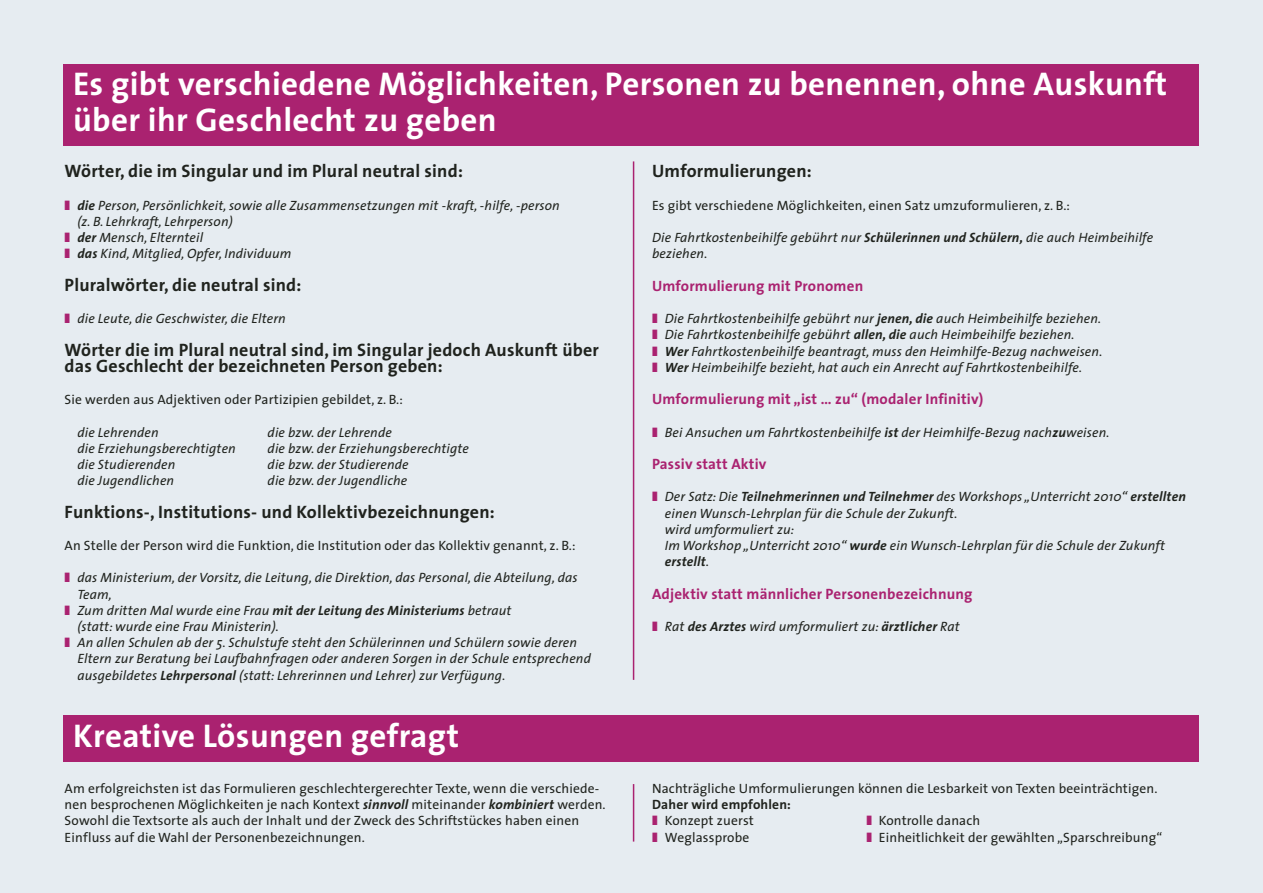
<style>
.page{position:relative;width:1263px;height:893px;background:#fff}
.page>*{position:absolute;margin:0;border:0;box-sizing:border-box;transform-origin:0 0}
.t1{font:700 33px/36px "The Sans";letter-spacing:.01em;color:#fff}
.t2{font:700 18px/16.2px "The Sans";letter-spacing:.01em;color:#20231e}
.t3{font:700 15px "The Sans";letter-spacing:.01em;color:#aa2270}
.t4{font:italic 13.5px/16.2px "The Sans";letter-spacing:.01em;color:#20231e}
.t5{font:13.5px/16.2px "The Sans";letter-spacing:.01em;color:#20231e}
.t6{font:700 13.5px/16.2px "The Sans";letter-spacing:.01em;color:#20231e}
.s1{color:#aa2270}
.s2{font-weight:700}
.s3{font-weight:700;font-style:italic}
.s4{font-weight:400}
</style>
<div class="page">
<div style="left:0;top:0;width:1262px;height:893px;background:#e6ecf1"></div>
<div style="left:63px;top:64px;width:1135px;height:81px;background:#aa2270"></div>
<div style="left:63px;top:715px;width:1135px;height:47px;background:#aa2270"></div>
<hr style="left:633px;top:161px;width:1px;height:519px;background:#aa2270">
<hr style="left:633px;top:784px;width:1px;height:58px;background:#aa2270">
<h1 class="t1" style="left:73px;top:67px;width:1095px">Es gibt verschiedene Möglichkeiten, Personen zu benennen, ohne Auskunft über ihr Geschlecht zu geben</h1>
<h2 class="t2" style="left:65px;top:164px;width:400px">Wörter, die im Singular und im Plural neutral sind:</h2>
<p class="t4" style="left:65px;top:198px;width:497px"><span class="s1">❚</span> <span class="s2">die</span> Person, Persönlichkeit, sowie alle Zusammensetzungen mit -kraft, -hilfe, -person</p>
<p class="t4" style="left:77px;top:215px;width:157px">(z. B. Lehrkraft, Lehrperson)</p>
<p class="t4" style="left:65px;top:231px;width:140px"><span class="s1">❚</span> <span class="s2">der</span> Mensch, Elternteil</p>
<p class="t4" style="left:65px;top:247px;width:228px"><span class="s1">❚</span> <span class="s2">das</span> Kind, Mitglied, Opfer, Individuum</p>
<h2 class="t2" style="left:65px;top:277px;width:238px">Pluralwörter, die neutral sind:</h2>
<p class="t4" style="left:65px;top:312px;width:223px"><span class="s1">❚</span> die Leute, die Geschwister, die Eltern</p>
<h2 class="t2" style="left:65px;top:342px;width:536px">Wörter die im Plural neutral sind, im Singular jedoch Auskunft über das Geschlecht der bezeichneten Person geben:</h2>
<p class="t5" style="left:65px;top:393px;width:340px">Sie werden aus Adjektiven oder Partizipien gebildet, z. B.:</p>
<p class="t4" style="left:77px;top:425px;width:83px">die Lehrenden</p>
<p class="t4" style="left:268px;top:425px;width:126px">die bzw. der Lehrende</p>
<p class="t4" style="left:77px;top:441px;width:160px">die Erziehungsberechtigten</p>
<p class="t4" style="left:268px;top:441px;width:203px">die bzw. der Erziehungsberechtigte</p>
<p class="t4" style="left:77px;top:458px;width:100px">die Studierenden</p>
<p class="t4" style="left:268px;top:458px;width:142px">die bzw. der Studierende</p>
<p class="t4" style="left:77px;top:474px;width:98px">die Jugendlichen</p>
<p class="t4" style="left:268px;top:474px;width:141px">die bzw. der Jugendliche</p>
<h2 class="t2" style="left:65px;top:504px;width:432px">Funktions-, Institutions- und Kollektivbezeichnungen:</h2>
<p class="t5" style="left:65px;top:539px;width:512px">An Stelle der Person wird die Funktion, die Institution oder das Kollektiv genannt, z. B.:</p>
<p class="t4" style="left:65px;top:571px;width:515px"><span class="s1">❚</span> das Ministerium, der Vorsitz, die Leitung, die Direktion, das Personal, die Abteilung, das</p>
<p class="t4" style="left:77px;top:587px;width:36px">Team,</p>
<p class="t4" style="left:65px;top:603px;width:448px"><span class="s1">❚</span> Zum dritten Mal wurde eine Frau <span class="s2">mit der Leitung des Ministeriums</span> betraut</p>
<p class="t4" style="left:77px;top:620px;width:203px">(statt: wurde eine Frau Ministerin).</p>
<p class="t4" style="left:65px;top:636px;width:514px"><span class="s1">❚</span> An allen Schulen ab der 5. Schulstufe steht den Schülerinnen und Schülern sowie deren</p>
<p class="t4" style="left:77px;top:652px;width:515px">Eltern zur Beratung bei Laufbahnfragen oder anderen Sorgen in der Schule entsprechend</p>
<p class="t4" style="left:77px;top:668px;width:430px">ausgebildetes <span class="s2">Lehrpersonal</span> (statt: Lehrerinnen und Lehrer) zur Verfügung.</p>
<h2 class="t2" style="left:652px;top:164px;width:161px">Umformulierungen:</h2>
<p class="t5" style="left:652px;top:198px;width:419px">Es gibt verschiedene Möglichkeiten, einen Satz umzuformulieren, z. B.:</p>
<p class="t4" style="left:652px;top:231px;width:503px">Die Fahrtkostenbeihilfe gebührt nur <span class="s2">Schülerinnen und Schülern,</span> die auch Heimbeihilfe beziehen.</p>
<p class="t3" style="left:652px;top:278px;width:213px">Umformulierung mit Pronomen</p>
<p class="t4" style="left:652px;top:312px;width:452px"><span class="s1">❚</span> Die Fahrtkostenbeihilfe gebührt nur <span class="s2">jenen, die</span> auch Heimbeihilfe beziehen. <span class="s1">❚</span> Die Fahrtkostenbeihilfe gebührt <span class="s2">allen, die</span> auch Heimbeihilfe beziehen.<br><span class="s1">❚</span> <span class="s2">Wer</span> Fahrtkostenbeihilfe beantragt, muss den Heimhilfe-Bezug nachweisen. <span class="s1">❚</span> <span class="s2">Wer</span> Heimbeihilfe bezieht, hat auch ein Anrecht auf Fahrtkostenbeihilfe.</p>
<p class="t3" style="left:652px;top:391px;width:333px">Umformulierung mit „ist … zu“ (modaler Infinitiv)</p>
<p class="t4" style="left:652px;top:425px;width:459px"><span class="s1">❚</span> Bei Ansuchen um Fahrtkostenbeihilfe <span class="s2">ist</span> der Heimhilfe-Bezug nach<span class="s2">zu</span>weisen.</p>
<p class="t3" style="left:652px;top:456px;width:116px">Passiv statt Aktiv</p>
<p class="t4" style="left:665px;top:490px;width:523px;text-indent:-13px"><span class="s1">❚</span> Der Satz: Die <span class="s2">Teilnehmerinnen und Teilnehmer</span> des Workshops „Unterricht 2010“ <span class="s2">erstellten </span>einen Wunsch-Lehrplan für die Schule der Zukunft.<br>wird umformuliert zu:<br>Im Workshop „Unterricht 2010“ <span class="s2">wurde</span> ein Wunsch-Lehrplan für die Schule der Zukunft <span class="s2">erstellt</span>.</p>
<p class="t3" style="left:652px;top:586px;width:322px">Adjektiv statt männlicher Personenbezeichnung</p>
<p class="t4" style="left:652px;top:620px;width:309px"><span class="s1">❚</span> Rat <span class="s2">des Arztes</span> wird umformuliert zu: <span class="s2">ärztlicher</span> Rat</p>
<h1 class="t1" style="left:73px;top:718px;width:387px">Kreative Lösungen gefragt</h1>
<p class="t5" style="left:65px;top:782px;width:543px">Am erfolgreichsten ist das Formulieren geschlechtergerechter Texte, wenn die verschiede&shy;nen besprochenen Möglichkeiten je nach Kontext <span class="s3">sinnvoll</span> miteinander <span class="s3">kombiniert</span> werden.<br>Sowohl die Textsorte als auch der Inhalt und der Zweck des Schriftstückes haben einen Einfluss auf die Wahl der Personenbezeichnungen.</p>
<p class="t5" style="left:652px;top:782px;width:507px">Nachträgliche Umformulierungen können die Lesbarkeit von Texten beeinträchtigen.</p>
<p class="t6" style="left:652px;top:797px;width:140px">Daher wird empfohlen: <span class="s1">❚</span> <span class="s4">Konzept zuerst</span></p>
<p class="t5" style="left:867px;top:814px;width:115px"><span class="s1">❚</span> Kontrolle danach</p>
<p class="t5" style="left:652px;top:830px;width:99px"><span class="s1">❚</span> Weglassprobe</p>
<p class="t5" style="left:867px;top:830px;width:297px"><span class="s1">❚</span> Einheitlichkeit der gewählten „Sparschreibung“</p>
</div>
